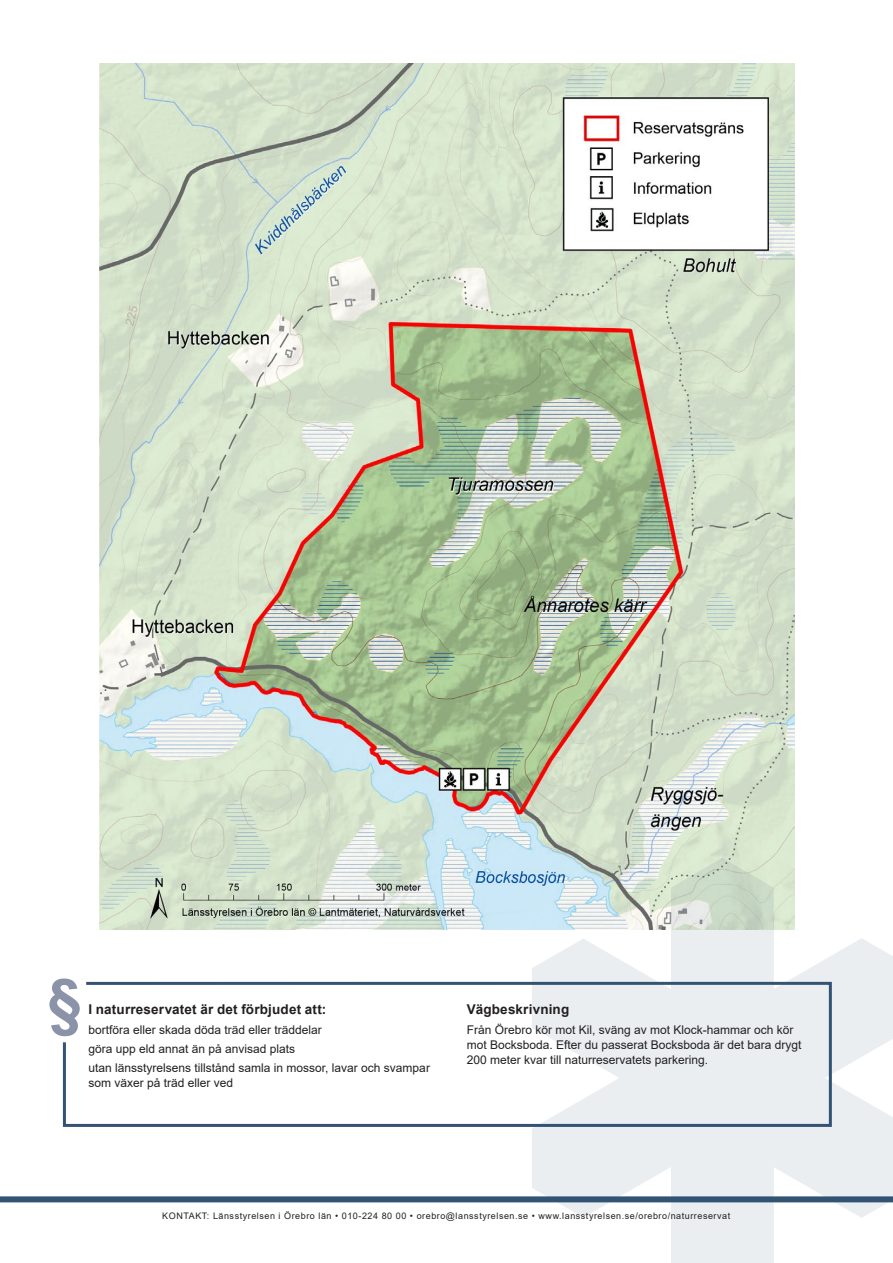
<style>
.page{position:relative;width:893px;height:1263px;background:#fff}
.page>*{position:absolute;margin:0;border:0;box-sizing:border-box;transform-origin:0 0}
.t1{font:700 61.5px "Arial";color:#8b93a9}
.Faktarubrik{font:700 13.5px "Arial";letter-spacing:.01em;color:#231f20}
.t2{font:12px/19.2px "Arial";color:#231f20}
.t3{font:9px "Arial";letter-spacing:.06em;color:#231f20}
</style>
<div class="page">
<img style="left:99px;top:64px;width:696px;height:865px">
<svg style="left:532px;top:858px;width:361px;height:405px;fill:#eaeef1"></svg>
<div style="left:0;top:1196px;width:893px;height:6px;background:#325373"></div>
<svg style="left:62px;top:980px;width:771px;height:148px"></svg>
<h1 class="t1" style="left:48px;top:958px;width:36px">§</h1>
<p class="Faktarubrik" style="left:88px;top:1000px;width:239px">I naturreservatet är det förbjudet att:</p>
<p class="t2" style="left:88px;top:1020px;width:343px">bortföra eller skada döda träd eller träddelar<br>göra upp eld annat än på anvisad plats<br>utan länsstyrelsens tillstånd samla in mossor, lavar och svampar</p>
<p class="t2" style="left:88px;top:1073px;width:146px">som växer på träd eller ved</p>
<p class="Faktarubrik" style="left:467px;top:1000px;width:104px">Vägbeskrivning</p>
<p class="t2" style="left:467px;top:1022px;width:336px;line-height:15px">Från Örebro kör mot Kil, sväng av mot Klock-hammar och kör mot Bocksboda. Efter du passerat Bocksboda är det bara drygt<br>200 meter kvar till naturreservatets parkering.</p>
<p class="t3" style="left:162px;top:1209px;width:569px">KONTAKT: Länsstyrelsen i Örebro län • 010-224 80 00 • orebro@lansstyrelsen.se • www.lansstyrelsen.se/orebro/naturreservat</p>
</div>
